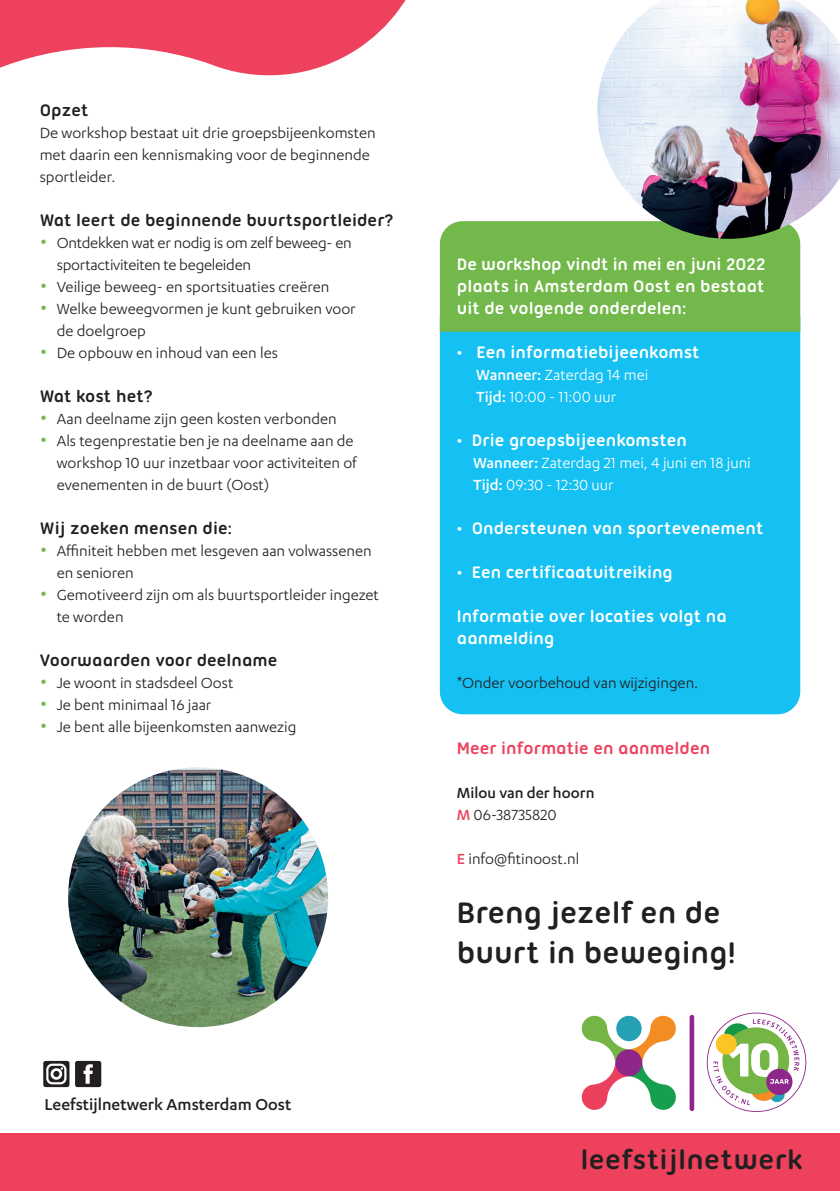
<style>
.page{position:relative;width:840px;height:1191px;background:#fff}
.page>*{position:absolute;margin:0;border:0;box-sizing:border-box;transform-origin:0 0}
.t1{font:700 32px/40px "Ubuntu Titling";color:#231f20}
.t2{font:700 29px "Ubuntu Titling";letter-spacing:.01em;color:#231f20}
.t3{font:500 18.4px "Karbon";color:#231f20}
.t4{font:700 18px/22px "Ubuntu Titling";color:#fff}
.t5{font:700 18px "Ubuntu Titling";color:#231f20}
.t6{font:700 18px "Ubuntu Titling";color:#ee415d}
.t7{font:17px/22px "Karbon";color:#231f20}
.t8{font:17px/22px "Karbon";color:#fff}
.t9{font:500 17px/22px "Karbon";color:#231f20}
.s1{font-size:24px;color:#72b84b}
.s2{font-weight:500}
.s3{color:#ee415d}
.s4{font-weight:400}
.s5{font-weight:500;color:#ee415d}
</style>
<div class="page">
<div style="left:439px;top:332px;width:360px;height:382px;background:#15c0f2"></div>
<div style="left:439px;top:221px;width:360px;height:111px;background:#72b84b"></div>
<svg style="left:0;top:0;width:406px;height:76px;fill:#ee415d"></svg>
<img style="left:68px;top:767px;width:260px;height:260px;border-radius:130px">
<img style="left:597px;top:0;width:242px;height:239px">
<div style="left:0;top:1133px;width:839px;height:58px;background:#ee415d"></div>
<div style="left:75px;top:1061px;width:26px;height:26px;background:#231f20;border-radius:2px"></div>
<svg style="left:83px;top:1064px;width:10px;height:19px"></svg>
<svg style="left:43px;top:1061px;width:26px;height:26px"></svg>
<div style="left:46px;top:1063px;width:20px;height:21px;border:2px solid #fff;border-radius:5px"></div>
<div style="left:51px;top:1068px;width:11px;height:11px;border:3px solid #fff;border-radius:50%"></div>
<svg style="left:689px;top:1014px;width:4px;height:97px"></svg>
<svg style="left:581px;top:1015px;width:95px;height:95px"></svg>
<svg style="left:706px;top:1012px;width:99px;height:100px"></svg>
<p class="t5" style="left:40px;top:100px;width:50px">Opzet</p>
<p class="t7" style="left:40px;top:121px;width:337px">De workshop bestaat uit drie groepsbijeenkomsten met daarin een kennismaking voor de beginnende sportleider.</p>
<p class="t5" style="left:40px;top:210px;width:355px">Wat leert de beginnende buurtsportleider?</p>
<p class="t7" style="left:57px;top:231px;width:296px;text-indent:-17px"><span class="s1">•</span> Ontdekken wat er nodig is om zelf beweeg- en sportactiviteiten te begeleiden</p>
<p class="t7" style="left:40px;top:275px;width:291px"><span class="s1">•</span> Veilige beweeg- en sportsituaties creëren</p>
<p class="t7" style="left:57px;top:297px;width:300px;text-indent:-17px"><span class="s1">•</span> Welke beweegvormen je kunt gebruiken voor de doelgroep</p>
<p class="t7" style="left:40px;top:341px;width:240px"><span class="s1">•</span> De opbouw en inhoud van een les</p>
<p class="t5" style="left:40px;top:386px;width:115px">Wat kost het?</p>
<p class="t7" style="left:40px;top:407px;width:298px"><span class="s1">•</span> Aan deelname zijn geen kosten verbonden</p>
<p class="t7" style="left:57px;top:429px;width:301px;text-indent:-17px"><span class="s1">•</span> Als tegenprestatie ben je na deelname aan de workshop 10 uur inzetbaar voor activiteiten of evenementen in de buurt (Oost)</p>
<p class="t5" style="left:40px;top:518px;width:194px">Wij zoeken mensen die:</p>
<p class="t7" style="left:57px;top:539px;width:316px;text-indent:-17px"><span class="s1">•</span> Affiniteit hebben met lesgeven aan volwassenen en senioren</p>
<p class="t7" style="left:57px;top:583px;width:323px;text-indent:-17px"><span class="s1">•</span> Gemotiveerd zijn om als buurtsportleider ingezet te worden</p>
<p class="t5" style="left:40px;top:650px;width:239px">Voorwaarden voor deelname</p>
<p class="t7" style="left:40px;top:671px;width:195px"><span class="s1">•</span> Je woont in stadsdeel Oost</p>
<p class="t7" style="left:40px;top:693px;width:173px"><span class="s1">•</span> Je bent minimaal 16 jaar</p>
<p class="t7" style="left:40px;top:715px;width:258px"><span class="s1">•</span> Je bent alle bijeenkomsten aanwezig</p>
<p class="t3" style="left:45px;top:1094px;width:248px">Leefstijlnetwerk Amsterdam Oost</p>
<p class="t4" style="left:456px;top:253px;width:310px;text-align:justify">De workshop vindt in mei en juni 2022 plaats in Amsterdam Oost en bestaat uit de volgende onderdelen:</p>
<p class="t4" style="left:456px;top:341px;width:244px">• Een informatiebijeenkomst</p>
<p class="t8" style="left:476px;top:363px;width:173px"><span class="s2">Wanneer:</span> Zaterdag 14 mei<br><span class="s2">Tijd:</span> 10:00 - 11:00 uur</p>
<p class="t4" style="left:456px;top:429px;width:231px">• Drie groepsbijeenkomsten</p>
<p class="t8" style="left:473px;top:451px;width:279px"><span class="s2">Wanneer:</span> Zaterdag 21 mei, 4 juni en 18 juni<br><span class="s2">Tijd:</span> 09:30 - 12:30 uur</p>
<p class="t4" style="left:456px;top:517px;width:308px">• Ondersteunen van sportevenement</p>
<p class="t4" style="left:456px;top:561px;width:217px">• Een certificaatuitreiking</p>
<p class="t4" style="left:456px;top:605px;width:271px">Informatie over locaties volgt na aanmelding</p>
<p class="t7" style="left:456px;top:671px;width:243px">*Onder voorbehoud van wijzigingen.</p>
<p class="t6" style="left:456px;top:738px;width:255px">Meer informatie en aanmelden</p>
<p class="t9" style="left:456px;top:781px;width:139px">Milou van der hoorn<br><span class="s3">M</span> <span class="s4">06-38735820</span></p>
<p class="t7" style="left:456px;top:847px;width:124px"><span class="s5">E</span> info@fitinoost.nl</p>
<h1 class="t1" style="left:456px;top:891px;width:280px">Breng jezelf en de buurt in beweging!</h1>
<h2 class="t2" style="left:580px;top:1142px;width:224px">leefstijlnetwerk</h2>
</div>
